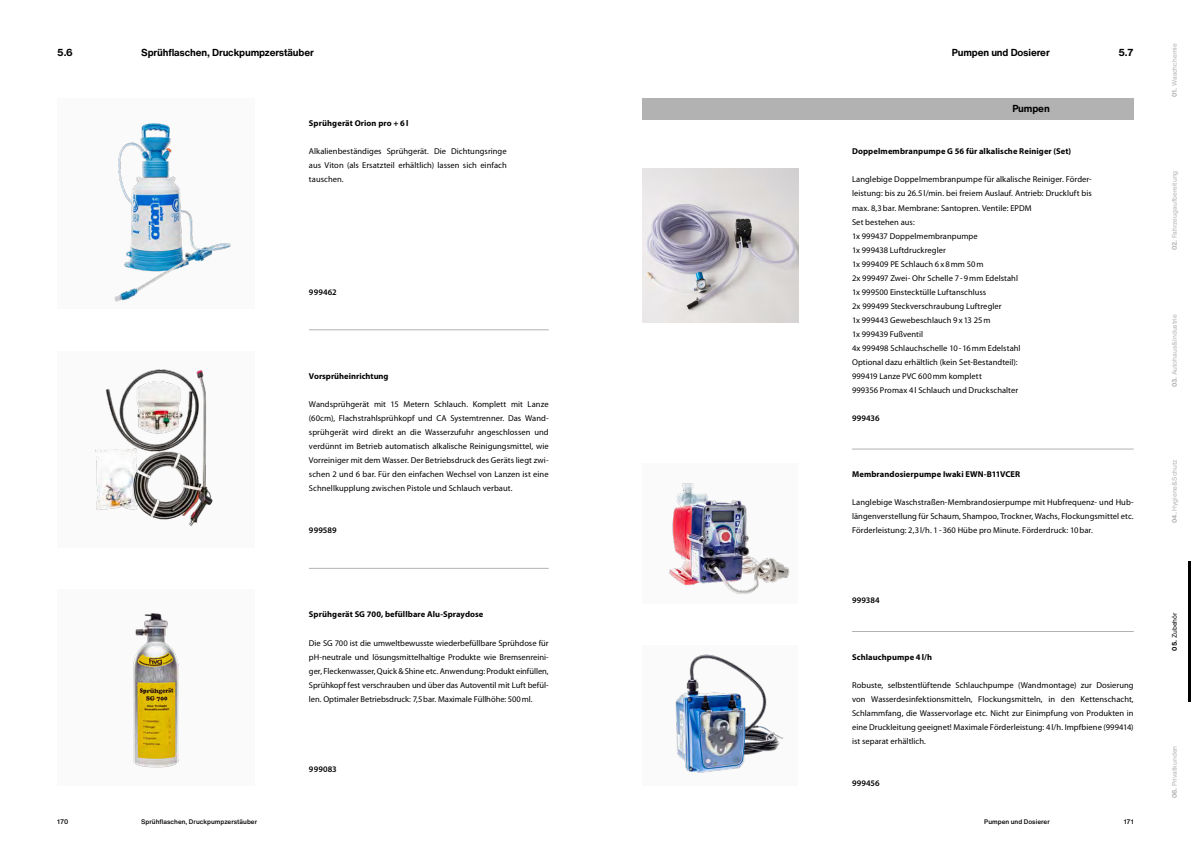
<style>
.page{position:relative;width:1191px;height:842px;background:#fff}
.page>*{position:absolute;margin:0;border:0;box-sizing:border-box;transform-origin:0 0}
.t1{font:700 10px "Helvetica Now Text";letter-spacing:-.015em;color:#000}
.t2{font:8.5px/14px "Myriad Pro";letter-spacing:.005em;color:#000;text-align:justify}
.t3{font:700 8.5px "Myriad Pro";letter-spacing:.01em;color:#000}
.t4{font:600 8.5px "Myriad Pro";letter-spacing:.015em;color:#000}
.t5{font:6.5px "Helvetica Now Text";color:#b3b2b2}
.t6{font:500 6.5px "Helvetica Now Text";color:#000}
.t7{font:6.5px "Helvetica Now Text";color:#000}
.s1{font-weight:700}
</style>
<div class="page">
<img style="left:133px;top:613px;width:46px;height:155px">
<img style="left:642px;top:168px;width:156px;height:154px">
<div style="left:642px;top:463px;width:156px;height:140px;background:#fafafa"></div>
<img style="left:669px;top:483px;width:121px;height:111px">
<div style="left:642px;top:645px;width:156px;height:141px;background:#fafafa"></div>
<img style="left:675px;top:654px;width:108px;height:119px">
<div style="left:57px;top:351px;width:198px;height:196px;background:#fafafa"></div>
<img style="left:95px;top:369px;width:118px;height:157px">
<div style="left:57px;top:98px;width:198px;height:211px;background:#fafafa"></div>
<img style="left:114px;top:123px;width:117px;height:179px">
<hr style="left:852px;top:449px;width:281px;height:1px;background:#b3b2b2">
<hr style="left:309px;top:568px;width:240px;height:1px;background:#b3b2b2">
<hr style="left:309px;top:329px;width:240px;height:1px;background:#b3b2b2">
<hr style="left:852px;top:631px;width:281px;height:1px;background:#b3b2b2">
<div style="left:642px;top:98px;width:491px;height:21px;background:#b3b2b2"></div>
<p class="t1" style="left:57px;top:45px;width:17px">5.6</p>
<p class="t1" style="left:141px;top:45px;width:174px">Sprühflaschen, Druckpumpzerstäuber</p>
<p class="t3" style="left:309px;top:118px;width:101px">Sprühgerät Orion pro + 6l</p>
<p class="t2" style="left:309px;top:145px;width:199px">Alkalienbeständiges Sprühgerät. Die Dichtungsringe aus Viton (als Ersatzteil erhältlich) lassen sich einfach tauschen.</p>
<p class="t4" style="left:309px;top:286px;width:29px">999462</p>
<p class="t3" style="left:309px;top:370px;width:81px">Vorsprüheinrichtung</p>
<p class="t2" style="left:309px;top:397px;width:241px">Wandsprühgerät mit 15 Metern Schlauch. Komplett mit Lanze (60cm), Flachstrahlsprühkopf und CA Systemtrenner. Das Wand&shy;sprühgerät wird direkt an die Wasserzufuhr angeschlossen und verdünnt im Betrieb automatisch alkalische Reinigungsmittel, wie Vorreiniger mit dem Wasser. Der Betriebsdruck des Geräts liegt zwi&shy;schen 2 und 6 bar. Für den einfachen Wechsel von Lanzen ist eine Schnellkupplung zwischen Pistole und Schlauch verbaut.</p>
<p class="t4" style="left:309px;top:525px;width:29px">999589</p>
<p class="t3" style="left:309px;top:609px;width:176px">Sprühgerät SG 700, befüllbare Alu-Spraydose</p>
<p class="t2" style="left:309px;top:636px;width:241px">Die SG 700 ist die umweltbewusste wiederbefüllbare Sprühdose für pH-neutrale und lösungsmittelhaltige Produkte wie Bremsenreini&shy;ger, Fleckenwasser, Quick &amp; Shine etc. Anwendung: Produkt einfüllen, Sprühkopf fest verschrauben und über das Autoventil mit Luft befül&shy;len. Optimaler Betriebsdruck: 7,5bar. Maximale Füllhöhe: 500ml.</p>
<p class="t4" style="left:309px;top:763px;width:29px">999083</p>
<p class="t1" style="left:951px;top:45px;width:99px">Pumpen und Dosierer</p>
<p class="t1" style="left:1118px;top:45px;width:17px">5.7</p>
<p class="t1" style="left:1012px;top:101px;width:39px">Pumpen</p>
<p class="t3" style="left:852px;top:146px;width:221px">Doppelmembranpumpe G 56 für alkalische Reiniger (Set)</p>
<p class="t2" style="left:852px;top:173px;width:241px;text-align:left">Langlebige Doppelmembranpumpe für alkalische Reiniger. Förder&shy;leistung: bis zu 26.5l/min. bei freiem Auslauf. Antrieb: Druckluft bis max. 8,3bar. Membrane: Santopren. Ventile: EPDM<br>Set bestehen aus:<br>1x 999437 Doppelmembranpumpe<br>1x 999438 Luftdruckregler<br>1x 999409 PE Schlauch 6x8mm 50m<br>2x 999497 Zwei- Ohr Schelle 7-9mm Edelstahl<br>1x 999500 Einstecktülle Luftanschluss<br>2x 999499 Steckverschraubung Luftregler<br>1x 999443 Gewebeschlauch 9x13 25m<br>1x 999439 Fußventil<br>4x 999498 Schlauchschelle 10-16mm Edelstahl<br>Optional dazu erhältlich (kein Set-Bestandteil):<br>999419 Lanze PVC 600mm komplett<br>999356 Promax 4l Schlauch und Druckschalter</p>
<p class="t4" style="left:852px;top:413px;width:29px">999436</p>
<p class="t3" style="left:852px;top:469px;width:170px">Membrandosierpumpe Iwaki EWN-B11VCER</p>
<p class="t2" style="left:852px;top:495px;width:283px">Langlebige Waschstraßen-Membrandosierpumpe mit Hubfrequenz- und Hub&shy;längenverstellung für Schaum, Shampoo, Trockner, Wachs, Flockungsmittel etc.<br>Förderleistung: 2,3l/h. 1-360 Hübe pro Minute. Förderdruck: 10bar.</p>
<p class="t4" style="left:852px;top:595px;width:29px">999384</p>
<p class="t3" style="left:852px;top:651px;width:81px">Schlauchpumpe 4l/h</p>
<p class="t2" style="left:852px;top:678px;width:283px">Robuste, selbstentlüftende Schlauchpumpe (Wandmontage) zur Dosierung von Wasserdesinfektionsmitteln, Flockungsmitteln, in den Kettenschacht, Schlammfang, die Wasservorlage etc. Nicht zur Einimpfung von Produkten in eine Druckleitung geeignet! Maximale Förderleistung: 4l/h. Impfbiene (999414) ist separat erhältlich.</p>
<p class="t4" style="left:852px;top:778px;width:29px">999456</p>
<p class="t6" style="left:141px;top:816px;width:117px">Sprühflaschen, Druckpumpzerstäuber</p>
<p class="t6" style="left:57px;top:816px;width:13px">170</p>
<p class="t6" style="left:1123px;top:816px;width:11px">171</p>
<p class="t6" style="left:984px;top:816px;width:67px">Pumpen und Dosierer</p>
<p class="t5" style="left:1169px;top:97px;width:55px;rotate:-90deg"><span class="s1">01.</span> Waschchemie</p>
<p class="t5" style="left:1169px;top:250px;width:81px;rotate:-90deg"><span class="s1">02.</span> Fahrzeugaufbereitung</p>
<p class="t5" style="left:1169px;top:387px;width:75px;rotate:-90deg"><span class="s1">03.</span> Autohaus&amp;Industrie</p>
<p class="t5" style="left:1169px;top:523px;width:65px;rotate:-90deg"><span class="s1">04.</span> Hygiene&amp;Schutz</p>
<p class="t7" style="left:1169px;top:650px;width:40px;rotate:-90deg"><span class="s1">05.</span> Zubehör</p>
<p class="t5" style="left:1169px;top:798px;width:54px;rotate:-90deg"><span class="s1">06.</span> Privatkunden</p>
</div>
